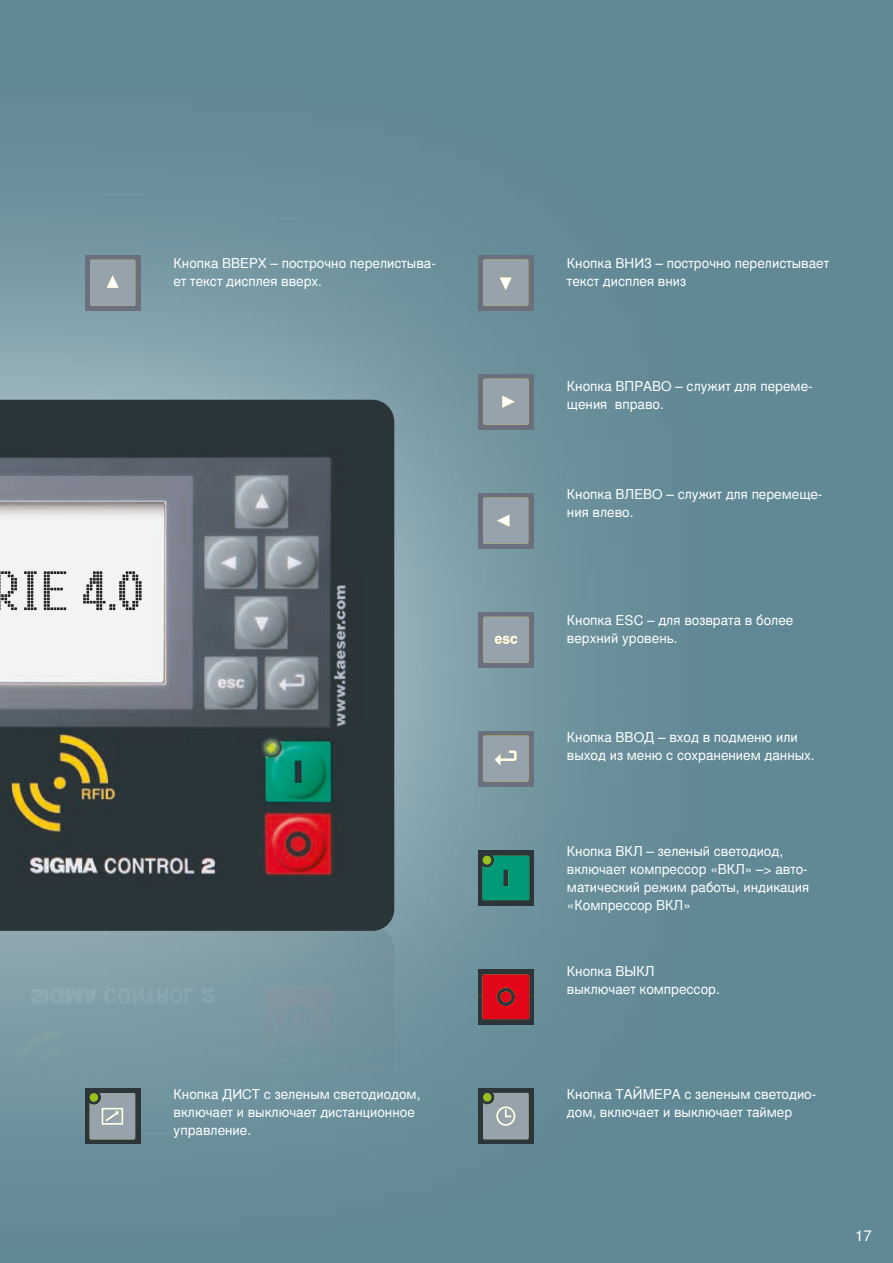
<style>
.page{position:relative;width:893px;height:1263px;background:#618995}
.page>*{position:absolute;margin:0;border:0;box-sizing:border-box;transform-origin:0 0}
.t1{font:52.5px "Sigma Control 2";color:#1d1d1b}
.t2{font:15px "Nimbus San L";color:#fff}
.t3{font:13.5px/18px "Nimbus San L";color:#fff}
</style>
<div class="page">
<div style="left:0;top:50px;width:742px;height:1213px;background:#fff;opacity:.75"></div>
<img style="left:0;top:400px;width:394px;height:527px">
<img style="left:0;top:927px;width:394px;height:336px">
<svg style="left:478px;top:850px;width:56px;height:56px;background:#14755e"></svg>
<svg style="left:478px;top:969px;width:56px;height:56px;background:#9d1a25"></svg>
<svg style="left:85px;top:1089px;width:55px;height:55px;background:#7a8686"></svg>
<svg style="left:478px;top:1089px;width:56px;height:55px;background:#788384"></svg>
<svg style="left:85px;top:255px;width:55px;height:55px;background:#8c969e"></svg>
<svg style="left:478px;top:255px;width:56px;height:55px;background:#8c959d"></svg>
<svg style="left:478px;top:731px;width:56px;height:56px;background:#8d969c"></svg>
<svg style="left:478px;top:612px;width:56px;height:56px;background:#8d969c"></svg>
<svg style="left:478px;top:374px;width:56px;height:55px;background:#8c969c"></svg>
<svg style="left:478px;top:493px;width:56px;height:56px;background:#8c959c"></svg>
<p class="t3" style="left:174px;top:255px;width:264px">Кнопка ВВЕРХ – построчно перелистыва&shy;ет текст дисплея вверх.</p>
<h1 class="t1" style="left:-9px;top:561px;width:152px">RI E 4.0</h1>
<p class="t3" style="left:174px;top:1086px;width:248px">Кнопка ДИСТ с зеленым светодиодом, включает и выключает дистанционное управление.</p>
<p class="t3" style="left:567px;top:255px;width:264px">Кнопка ВНИЗ – построчно перелистывает текст дисплея вниз</p>
<p class="t3" style="left:567px;top:378px;width:247px">Кнопка ВПРАВО – служит для переме&shy;щения вправо.</p>
<p class="t3" style="left:567px;top:486px;width:257px">Кнопка ВЛЕВО – служит для перемеще&shy;ния влево.</p>
<p class="t3" style="left:567px;top:612px;width:228px">Кнопка ESC – для возврата в более верхний уровень.</p>
<p class="t3" style="left:567px;top:729px;width:249px">Кнопка ВВОД – вход в подменю или выход из меню с сохранением данных.</p>
<p class="t3" style="left:567px;top:843px;width:244px">Кнопка ВКЛ – зеленый светодиод, включает компрессор «ВКЛ» –&gt; авто&shy;матический режим работы, индикация «Компрессор ВКЛ»</p>
<p class="t3" style="left:567px;top:963px;width:154px">Кнопка ВЫКЛ выключает компрессор.</p>
<p class="t3" style="left:567px;top:1086px;width:251px">Кнопка ТАЙМЕРА с зеленым светодио&shy;дом, включает и выключает таймер</p>
<p class="t2" style="left:855px;top:1226px;width:18px">17</p>
</div>
